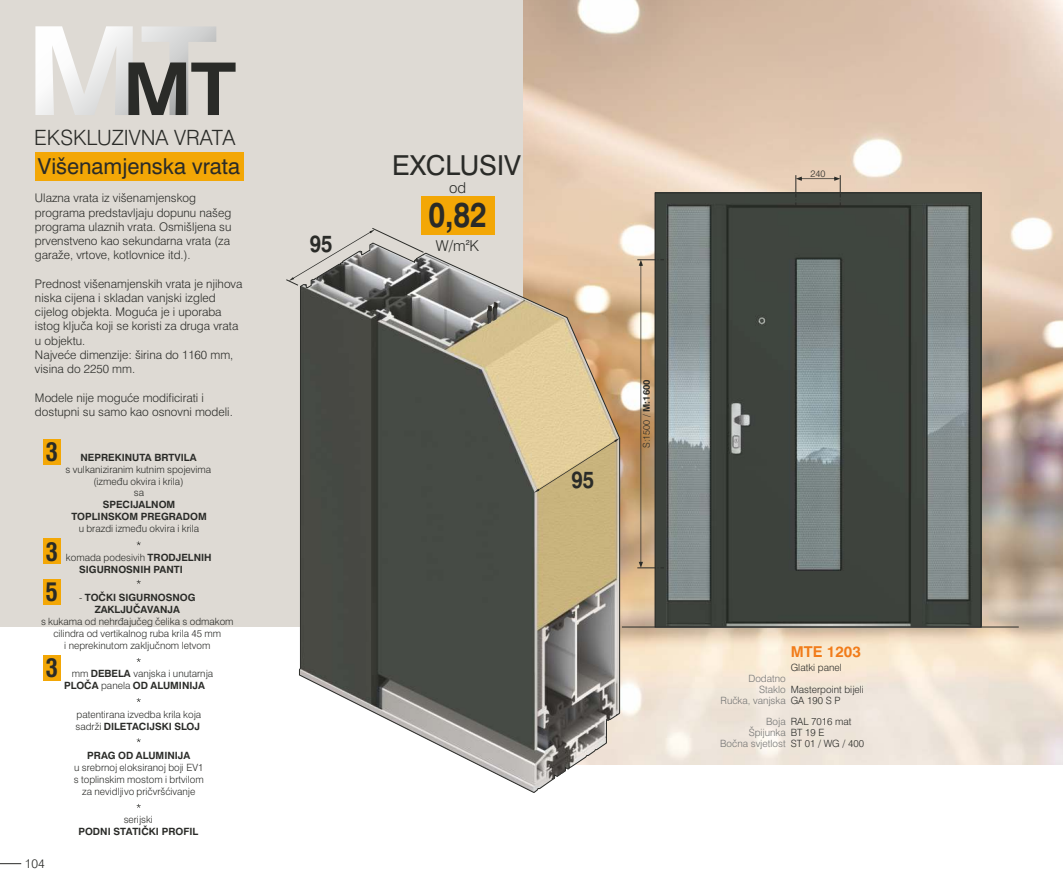
<style>
.page{position:relative;width:1063px;height:886px;background:#fff}
.page>*{position:absolute;margin:0;border:0;box-sizing:border-box;transform-origin:0 0}
.t1{font:700 34.88px "Swiss 721 BT";color:#2a2b28;scale:.85 1}
.t2{font:27.5px "Swiss 721 BT";color:#2a2b28}
.t3{font:700 condensed 25px "Swiss 721 BT";color:#2a2b28}
.t4{font:700 23.75px "Swiss 721 BT";color:#2a2b28;scale:.85 1}
.t5{font:22px "Swiss 721 BT";color:#2a2b28}
.t6{font:300 21px "Swiss 721 BT";color:#2a2b28}
.t7{font:300 15px "Swiss 721 BT";color:#2a2b28}
.t8{font:700 15px "Swiss 721 BT";color:#f17c1a}
.t9{font:300 12.5px "Swiss 721 BT";color:#2a2b28}
.t10{font:300 11.88px/14.2px "Swiss 721 BT";color:#2a2b28}
.t11{font:300 10px/12px "Swiss 721 BT";color:#2a2b28}
.t12{font:700 10px/12px "Swiss 721 BT";color:#2a2b28;text-align:center}
.t13{font:300 10px/10.8px "Swiss 721 BT";color:#737473;text-align:right}
.t14{font:300 9.38px "Swiss 721 BT";color:#2a2b28}
.s1{font-weight:700}
.s2{font-weight:300}
</style>
<div class="page">
<div style="left:0;top:0;width:524px;height:627px;background:#dedad4"></div>
<img style="left:524px;top:0;width:539px;height:765px">
<img style="left:657px;top:195px;width:322px;height:430px">
<svg style="left:35px;top:26px;width:201px;height:89px"></svg>
<svg style="left:0;top:863px;width:21px;height:1px"></svg>
<hr style="left:622px;top:627px;width:397px;height:1px;background:#2a2b28">
<svg style="left:299px;top:243px;width:321px;height:550px;background:#848174"></svg>
<svg style="left:534px;top:438px;width:86px;height:55px;background:#d1bc8b"></svg>
<svg style="left:285px;top:227px;width:139px;height:59px;background:#b4b2ae"></svg>
<div style="left:421px;top:196px;width:74px;height:39px;background:#f3a706"></div>
<svg style="left:795px;top:175px;width:46px;height:31px"></svg>
<svg style="left:637px;top:259px;width:27px;height:309px;background:#96846a"></svg>
<div style="left:35px;top:152px;width:208px;height:28px;background:#f3a706"></div>
<svg style="left:137px;top:580px;width:4px;height:4px"></svg>
<svg style="left:137px;top:541px;width:4px;height:4px"></svg>
<svg style="left:137px;top:658px;width:4px;height:4px"></svg>
<svg style="left:137px;top:698px;width:4px;height:4px"></svg>
<svg style="left:137px;top:738px;width:4px;height:4px"></svg>
<div style="left:43px;top:439px;width:17px;height:25px;background:#f3a706"></div>
<div style="left:43px;top:538px;width:17px;height:26px;background:#f3a706"></div>
<div style="left:43px;top:579px;width:17px;height:25px;background:#f3a706"></div>
<div style="left:43px;top:655px;width:17px;height:26px;background:#f3a706"></div>
<svg style="left:137px;top:804px;width:4px;height:4px"></svg>
<p class="t6" style="left:34px;top:129px;width:203px">EKSKLUZIVNA VRATA</p>
<p class="t5" style="left:38px;top:157px;width:203px">Višenamjenska vrata</p>
<p class="t10" style="left:35px;top:192px;width:198px">Ulazna vrata iz višenamjenskog programa predstavljaju dopunu našeg programa ulaznih vrata. Osmišljena su prvenstveno kao sekundarna vrata (za garaže, vrtove, kotlovnice itd.).</p>
<p class="t10" style="left:35px;top:277px;width:209px">Prednost višenamjenskih vrata je njihova niska cijena i skladan vanjski izgled cijelog objekta. Moguća je i uporaba istog ključa koji se koristi za druga vrata u objektu.<br>Najveće dimenzije: širina do 1160 mm, visina do 2250 mm.</p>
<p class="t10" style="left:35px;top:391px;width:199px">Modele nije moguće modificirati i dostupni su samo kao osnovni modeli.</p>
<p class="t3" style="left:45px;top:442px;width:14px">3</p>
<p class="t3" style="left:45px;top:541px;width:14px">3</p>
<p class="t11" style="left:66px;top:452px;width:147px;text-align:center"><span class="s1">NEPREKINUTA BRTVILA<br></span>s vulkaniziranim kutnim spojevima (između okvira i krila)</p>
<p class="t12" style="left:71px;top:487px;width:137px"><span class="s2">sa<br></span>SPECIJALNOM<br>TOPLINSKOM PREGRADOM <span class="s2">u brazdi između okvira i krila</span></p>
<p class="t12" style="left:79px;top:552px;width:134px;text-align:left;text-indent:-13px"><span class="s2">komada podesivih</span> TRODJELNIH<br>SIGURNOSNIH PANTI</p>
<p class="t3" style="left:45px;top:582px;width:14px">5</p>
<p class="t11" style="left:41px;top:592px;width:194px;text-align:center">- <span class="s1">TOČKI SIGURNOSNOG<br>ZAKLJUČAVANJA<br></span>s kukama od nehrđajučeg čelika s odmakom cilindra od vertikalnog ruba krila 45 mm<br>i neprekinutom zaključnom letvom</p>
<p class="t3" style="left:45px;top:658px;width:14px">3</p>
<p class="t11" style="left:64px;top:669px;width:150px;text-indent:7px">mm <span class="s1">DEBELA</span> vanjska i unutarnja<br><span class="s1">PLOČA</span> panela <span class="s1">OD ALUMINIJA</span></p>
<p class="t11" style="left:76px;top:709px;width:127px">patentirana izvedba krila koja sadrži <span class="s1">DILETACIJSKI SLOJ</span></p>
<p class="t11" style="left:74px;top:750px;width:132px;text-align:center"><span class="s1">PRAG OD ALUMINIJA<br></span>u srebrnoj eloksiranoj boji EV1 s toplinskim mostom i brtvilom za nevidljivo pričvršćivanje</p>
<p class="t9" style="left:25px;top:858px;width:21px">104</p>
<p class="t12" style="left:78px;top:814px;width:121px"><span class="s2">serijski<br></span>PODNI STATIČKI PROFIL</p>
<p class="t2" style="left:392px;top:154px;width:130px">EXCLUSIV</p>
<p class="t7" style="left:449px;top:181px;width:19px">od</p>
<p class="t1" style="left:428px;top:201px;width:70px">0,82</p>
<p class="t4" style="left:310px;top:234px;width:28px">95</p>
<p class="t7" style="left:436px;top:239px;width:45px">W/m<sup>2</sup>K</p>
<p class="t4" style="left:571px;top:470px;width:28px">95</p>
<p class="t14" style="left:643px;top:448px;width:70px;rotate:-90deg">S:1500 / <span class="s1">M:1600</span></p>
<p class="t14" style="left:811px;top:169px;width:16px">240</p>
<p class="t8" style="left:791px;top:646px;width:72px">MTE 1203</p>
<p class="t11" style="left:791px;top:658px;width:75px;line-height:21.6px">Glatki panel<br>Masterpoint bijeli</p>
<p class="t11" style="left:791px;top:690px;width:62px;line-height:21.6px">GA 190 S P<br>RAL 7016 mat</p>
<p class="t11" style="left:791px;top:728px;width:75px;line-height:10.8px">BT 19 E<br>ST 01 / WG / 400</p>
<p class="t13" style="left:721px;top:674px;width:67px">Dodatno<br>Staklo<br>Ručka, vanjska</p>
<p class="t13" style="left:720px;top:717px;width:67px">Boja<br>Špijunka<br>Bočna svjetlost</p>
</div>
